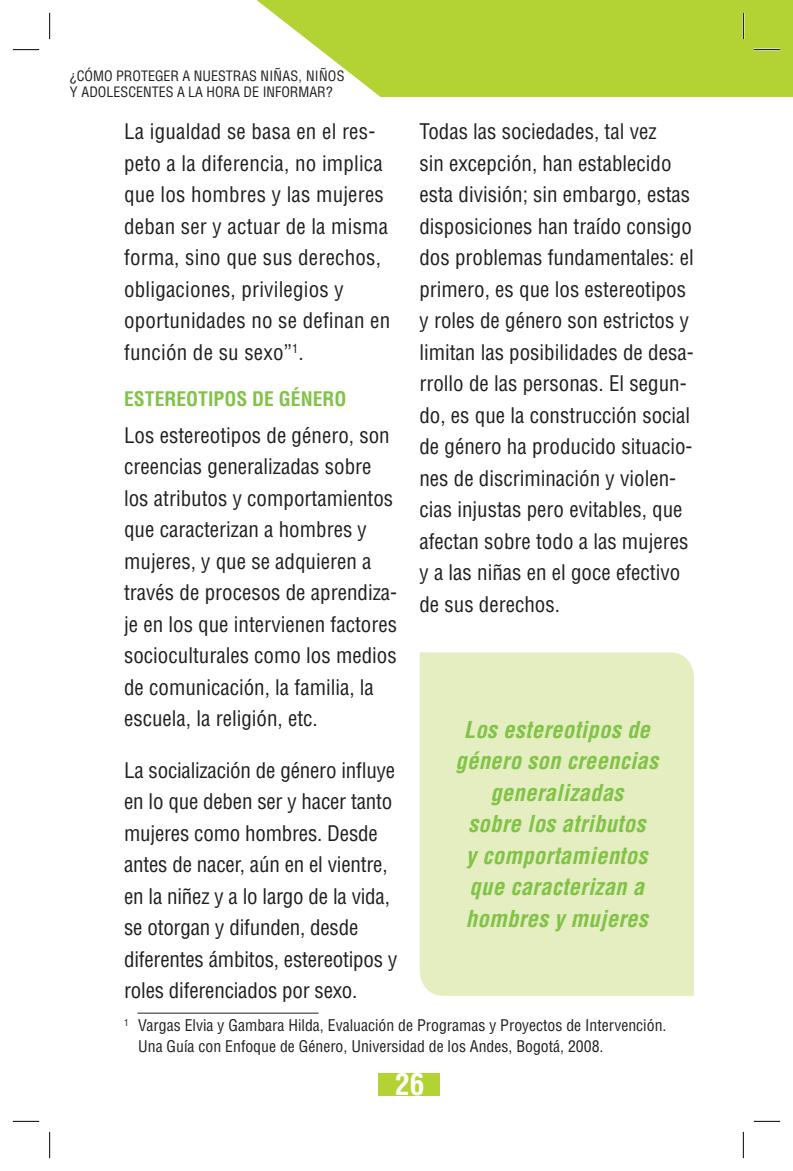
<style>
.page{position:relative;width:793px;height:1171px;background:#fff}
.page>*{position:absolute;margin:0;border:0;box-sizing:border-box;transform-origin:0 0}
.t1{font:700 condensed 29.4px "Helvetica LT Std";color:#fff}
.t2{font:italic 700 condensed 22.75px/31.5px "Helvetica LT Std";letter-spacing:.01em;color:#81c347;text-align:center}
.t3{font:condensed 21px/31.5px "Helvetica LT Std";color:#231f20}
.t4{font:700 condensed 19.6px "Helvetica LT Std";color:#81c347}
.t5{font:condensed 15.75px/21px "Helvetica LT Std";color:#231f20}
.t6{font:condensed 14px/15.8px "Helvetica LT Std";color:#231f20}
</style>
<div class="page">
<svg style="left:256px;top:0;width:536px;height:97px;background:#bbd74c"></svg>
<div style="left:419px;top:652px;width:274px;height:343px;background:#e5eec1"></div>
<hr style="left:137px;top:1012px;width:181px;height:1px;background:#231f20">
<div style="left:378px;top:1072px;width:61px;height:22px;background:#b3d234"></div>
<hr style="left:753px;top:49px;width:26px;height:2px;background:#fff">
<hr style="left:742px;top:13px;width:2px;height:26px;background:#fff">
<svg style="left:13px;top:49px;width:26px;height:1px"></svg>
<svg style="left:753px;top:49px;width:26px;height:1px"></svg>
<svg style="left:13px;top:1120px;width:26px;height:1px"></svg>
<svg style="left:754px;top:1120px;width:25px;height:1px"></svg>
<svg style="left:49px;top:13px;width:1px;height:26px"></svg>
<svg style="left:49px;top:1131px;width:1px;height:26px"></svg>
<svg style="left:742px;top:13px;width:1px;height:26px"></svg>
<svg style="left:742px;top:1132px;width:1px;height:25px"></svg>
<p class="t6" style="left:70px;top:68px;width:276px">¿CÓMO PROTEGER A NUESTRAS NIÑAS, NIÑOS<br>Y ADOLESCENTES A LA HORA DE INFORMAR?</p>
<p class="t3" style="left:124px;top:116px;width:267px">La igualdad se basa en el res&shy;peto a la diferencia, no implica que los hombres y las mujeres deban ser y actuar de la misma forma, sino que sus derechos, obligaciones, privilegios y oportunidades no se definan en función de su sexo”<sup>1</sup>.</p>
<p class="t4" style="left:124px;top:387px;width:224px">ESTEREOTIPOS DE GÉNERO</p>
<p class="t3" style="left:124px;top:419px;width:274px">Los estereotipos de género, son creencias generalizadas sobre los atributos y comportamientos que caracterizan a hombres y mujeres, y que se adquieren a través de procesos de aprendiza&shy;je en los que intervienen factores socioculturales como los medios de comunicación, la familia, la escuela, la religión, etc.</p>
<p class="t3" style="left:124px;top:754px;width:274px">La socialización de género influye en lo que deben ser y hacer tanto mujeres como hombres. Desde antes de nacer, aún en el vientre, en la niñez y a lo largo de la vida, se otorgan y difunden, desde diferentes ámbitos, estereotipos y roles diferenciados por sexo.</p>
<p class="t3" style="left:419px;top:116px;width:276px">Todas las sociedades, tal vez<br>sin excepción, han establecido esta división; sin embargo, estas disposiciones han traído consigo dos problemas fundamentales: el primero, es que los estereotipos y roles de género son estrictos y limitan las posibilidades de desa&shy;rrollo de las personas. El segun&shy;do, es que la construcción social de género ha producido situacio&shy;nes de discriminación y violen&shy;cias injustas pero evitables, que afectan sobre todo a las mujeres y a las niñas en el goce efectivo de sus derechos.</p>
<p class="t2" style="left:455px;top:713px;width:204px">Los estereotipos de género son creencias generalizadas<br>sobre los atributos<br>y comportamientos que caracterizan a hombres y mujeres</p>
<p class="t5" style="left:138px;top:1014px;width:529px;text-indent:-14px"><sup>1</sup> Vargas Elvia y Gambara Hilda, Evaluación de Programas y Proyectos de Intervención.<br>Una Guía con Enfoque de Género, Universidad de los Andes, Bogotá, 2008.</p>
<h1 class="t1" style="left:395px;top:1065px;width:31px">26</h1>
</div>
